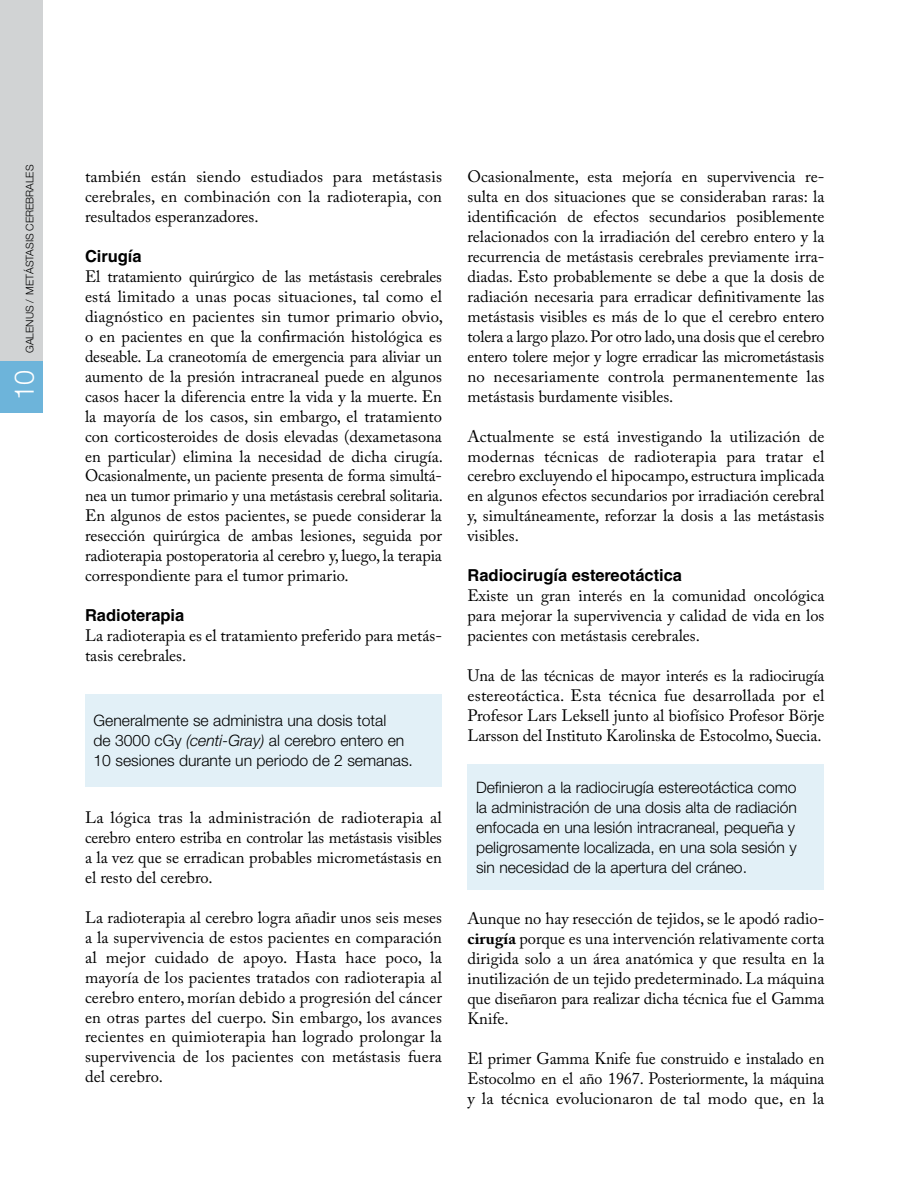
<style>
.page{position:relative;width:918px;height:1188px;background:#fff}
.page>*{position:absolute;margin:0;border:0;box-sizing:border-box;transform-origin:0 0}
.t1{font:300 27px "Helvetica Neue";color:#fff}
.t2{font:16.5px/20px "Adobe Caslon Pro";color:#000;text-align:justify}
.t3{font:700 16.5px "Helvetica LT Std";color:#000}
.t4{font:300 15.75px/20px "Helvetica Neue";color:#000}
.t5{font:300 10.5px "Helvetica Neue";color:#000}
.s1{font-style:italic}
.s2{font-weight:700}
</style>
<div class="page">
<div style="left:85px;top:694px;width:357px;height:93px;background:#e2f0f7"></div>
<div style="left:468px;top:765px;width:356px;height:125px;background:#e2f0f7"></div>
<div style="left:0;top:0;width:43px;height:412px;background:#d1d3d4"></div>
<div style="left:0;top:361px;width:43px;height:51px;background:#6db4da"></div>
<p class="t5" style="left:23px;top:353px;width:189px;rotate:-90deg">GALENUS / Metástasis cerebrales</p>
<h1 class="t1" style="left:8px;top:400px;width:32px;rotate:-90deg">10</h1>
<p class="t2" style="left:85px;top:167px;width:358px">también están siendo estudiados para metástasis cerebrales, en combinación con la radioterapia, con resultados esperanzadores.</p>
<p class="t3" style="left:85px;top:246px;width:58px">Cirugía</p>
<p class="t2" style="left:85px;top:266px;width:360px">El tratamiento quirúrgico de las metástasis cerebrales está limitado a unas pocas situaciones, tal como el diagnóstico en pacientes sin tumor primario obvio, o en pacientes en que la confirmación histológica es deseable. La craneotomía de emergencia para aliviar un aumento de la presión intracraneal puede en algunos casos hacer la diferencia entre la vida y la muerte. En la mayoría de los casos, sin embargo, el tratamiento con corticosteroides de dosis elevadas (dexametasona en particular) elimina la necesidad de dicha cirugía.<br>Ocasionalmente, un paciente presenta de forma simultá&shy;nea un tumor primario y una metástasis cerebral solitaria.<br>En algunos de estos pacientes, se puede considerar la resección quirúrgica de ambas lesiones, seguida por radioterapia postoperatoria al cerebro y, luego, la terapia correspondiente para el tumor primario.</p>
<p class="t3" style="left:85px;top:605px;width:101px">Radioterapia</p>
<p class="t2" style="left:85px;top:625px;width:358px">La radioterapia es el tratamiento preferido para metás&shy;tasis cerebrales.</p>
<p class="t4" style="left:94px;top:711px;width:321px">Generalmente se administra una dosis total<br>de 3000 cGy <span class="s1">(centi-Gray)</span> al cerebro entero en<br>10 sesiones durante un periodo de 2 semanas.</p>
<p class="t2" style="left:85px;top:807px;width:358px">La lógica tras la administración de radioterapia al cerebro entero estriba en controlar las metástasis visibles a la vez que se erradican probables micrometástasis en el resto del cerebro.</p>
<p class="t2" style="left:85px;top:907px;width:358px">La radioterapia al cerebro logra añadir unos seis meses a la supervivencia de estos pacientes en comparación al mejor cuidado de apoyo. Hasta hace poco, la mayoría de los pacientes tratados con radioterapia al cerebro entero, morían debido a progresión del cáncer en otras partes del cuerpo. Sin embargo, los avances recientes en quimioterapia han logrado prolongar la supervivencia de los pacientes con metástasis fuera del cerebro.</p>
<p class="t2" style="left:468px;top:167px;width:359px">Ocasionalmente, esta mejoría en supervivencia re&shy;sulta en dos situaciones que se consideraban raras: la identificación de efectos secundarios posiblemente relacionados con la irradiación del cerebro entero y la recurrencia de metástasis cerebrales previamente irra&shy;diadas. Esto probablemente se debe a que la dosis de radiación necesaria para erradicar definitivamente las metástasis visibles es más de lo que el cerebro entero tolera a largo plazo. Por otro lado, una dosis que el cerebro entero tolere mejor y logre erradicar las micrometástasis no necesariamente controla permanentemente las metástasis burdamente visibles.</p>
<p class="t2" style="left:468px;top:426px;width:358px">Actualmente se está investigando la utilización de modernas técnicas de radioterapia para tratar el cerebro excluyendo el hipocampo, estructura implicada en algunos efectos secundarios por irradiación cerebral y, simultáneamente, reforzar la dosis a las metástasis visibles.</p>
<p class="t3" style="left:468px;top:565px;width:216px">Radiocirugía estereotáctica</p>
<p class="t2" style="left:468px;top:585px;width:358px">Existe un gran interés en la comunidad oncológica para mejorar la supervivencia y calidad de vida en los pacientes con metástasis cerebrales.</p>
<p class="t2" style="left:468px;top:665px;width:358px">Una de las técnicas de mayor interés es la radiocirugía estereotáctica. Esta técnica fue desarrollada por el Profesor Lars Leksell junto al biofísico Profesor Börje Larsson del Instituto Karolinska de Estocolmo, Suecia.</p>
<p class="t4" style="left:476px;top:778px;width:322px;text-align:justify">Definieron a la radiocirugía estereotáctica como la administración de una dosis alta de radiación enfocada en una lesión intracraneal, pequeña y peligrosamente localizada, en una sola sesión y sin necesidad de la apertura del cráneo.</p>
<p class="t2" style="left:467px;top:908px;width:359px">Aunque no hay resección de tejidos, se le apodó radio&shy;<span class="s2">cirugía</span> porque es una intervención relativamente corta dirigida solo a un área anatómica y que resulta en la inutilización de un tejido predeterminado. La máquina que diseñaron para realizar dicha técnica fue el Gamma Knife.</p>
<p class="t2" style="left:468px;top:1048px;width:358px">El primer Gamma Knife fue construido e instalado en Estocolmo en el año 1967. Posteriormente, la máquina y la técnica evolucionaron de tal modo que, en la</p>
</div>
